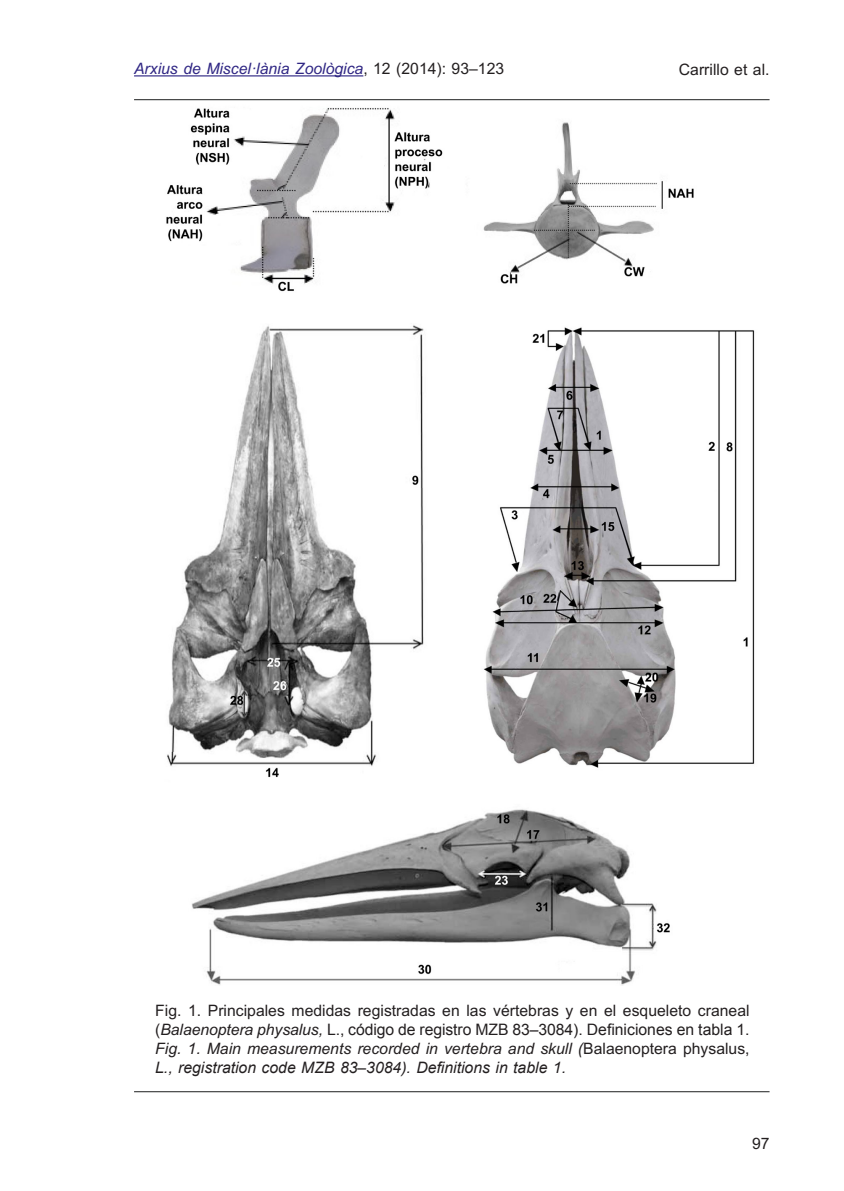
<style>
.page{position:relative;width:844px;height:1191px;background:#fff}
.page>*{position:absolute;margin:0;border:0;box-sizing:border-box;transform-origin:0 0}
.Peu_1_esp{font:15.75px/18.9px "Arial MT2";color:#231f20}
.Peu_2_ang{font:italic 15.75px/18.9px "Arial";color:#231f20}
.t1{font:15.75px "Arial Italic MT2";color:#302784}
.s1{font-family:"Arial MT2";color:#231f20}
.s2{font-family:"Arial Italic MT2"}
.s3{font-family:"Arial"}
.s4{font-family:"Arial Italic MT2";font-style:normal}
.s5{font-family:"Arial MT2";font-style:normal}
</style>
<div class="page">
<hr style="left:134px;top:75px;width:229px;height:1px;background:#302784">
<img style="left:140px;top:100px;width:622px;height:886px">
<hr style="left:134px;top:1091px;width:635px;height:1px;background:#1d1e1f">
<hr style="left:134px;top:99px;width:635px;height:1px;background:#1d1e1f">
<p class="t1" style="left:134px;top:58px;width:371px">Arxius de Miscel·lània Zoològica<span class="s1">, 12 (2014): 93–123</span></p>
<p class="Peu_1_esp" style="left:678px;top:60px;width:92px">Carrillo et al.</p>
<p class="Peu_1_esp" style="left:155px;top:1001px;width:595px">Fig. 1. Principales medidas registradas en las vértebras y en el esqueleto craneal (<span class="s2">Balaenoptera physalus,</span> <span class="s3">L., código de registro MZB 83–3084). Definiciones en tabla 1.</span></p>
<p class="Peu_2_ang" style="left:155px;top:1038px;width:595px"><span class="s4">Fig. 1. Main measurements recorded in vertebra and skull (</span><span class="s5">Balaenoptera physalus,<br></span>L., registration code MZB 83–3084). Definitions in table 1.</p>
<p class="Peu_1_esp" style="left:751px;top:1134px;width:19px">97</p>
</div>
